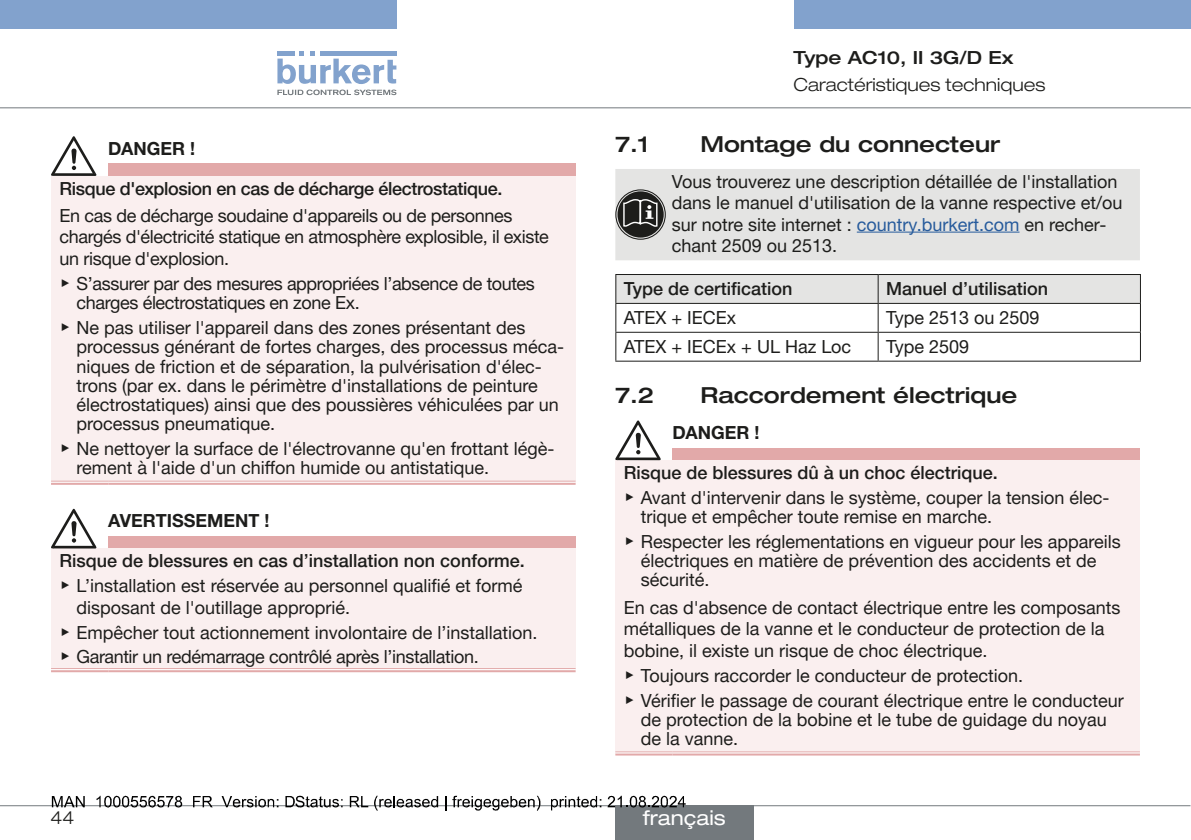
<style>
.page{position:relative;width:1191px;height:840px;background:#fff}
.page>*{position:absolute;margin:0;border:0;box-sizing:border-box;transform-origin:0 0}
.t1{font:500 expanded 22px "Helvetica Neue LTW1 G";color:#1d1d1b}
.t2{font:expanded 20px "Helvetica Neue LTW1 G";color:#fff}
.t3{font:18px/19.2px "Helvetica Neue LTW1 G";color:#1d1d1b}
.t4{font:18px/21.6px "Helvetica Neue LTW1 G";letter-spacing:-.02em;color:#1d1d1b}
.t5{font:500 18px "Helvetica Neue LTW1 G";letter-spacing:-.02em;color:#1d1d1b}
.t6{font:500 18px "Helvetica Neue LTW1 G";color:#1d1d1b}
.t7{font:300 expanded 18px "Helvetica Neue LTW1 G";color:#1d1d1b}
.t8{font:700 18px "Helvetica Neue LTW1 G";color:#1d1d1b}
.t9{font:500 expanded 18px "Helvetica Neue LTW1 G";color:#1d1d1b}
.s1{font-family:"Arial Unicode MS"}
.s2{font-weight:500}
.s3{color:#275b9c}
</style>
<div class="page">
<svg style="left:1190px;top:0;width:1px;height:28px"></svg>
<div style="left:0;top:0;width:396px;height:28px;background:#82a2cd"></div>
<div style="left:793px;top:0;width:397px;height:28px;background:#82a2cd"></div>
<svg style="left:277px;top:51px;width:119px;height:44px"></svg>
<hr style="left:0;top:107px;width:1190px;height:1px;background:#73797d">
<div style="left:108px;top:163px;width:467px;height:13px;background:#e2a9a9"></div>
<div style="left:51px;top:176px;width:524px;height:306px;background:#faefef"></div>
<hr style="left:51px;top:480px;width:57px;height:4px;background:#ebc6c6">
<hr style="left:108px;top:480px;width:467px;height:4px;background:#ebc6c6">
<hr style="left:51px;top:480px;width:57px;height:1px;background:#e2a9a9">
<hr style="left:51px;top:482px;width:57px;height:2px;background:#e2a9a9">
<hr style="left:108px;top:480px;width:467px;height:1px;background:#e2a9a9">
<hr style="left:108px;top:482px;width:467px;height:2px;background:#e2a9a9">
<svg style="left:51px;top:136px;width:45px;height:40px"></svg>
<div style="left:108px;top:535px;width:467px;height:13px;background:#e2a9a9"></div>
<div style="left:51px;top:548px;width:524px;height:121px;background:#faefef"></div>
<hr style="left:51px;top:667px;width:57px;height:4px;background:#e3aeae">
<hr style="left:108px;top:667px;width:467px;height:4px;background:#e3aeae">
<hr style="left:51px;top:667px;width:57px;height:1px;background:#e2a9a9">
<hr style="left:51px;top:669px;width:57px;height:2px;background:#e2a9a9">
<hr style="left:108px;top:667px;width:467px;height:1px;background:#e2a9a9">
<hr style="left:108px;top:669px;width:467px;height:2px;background:#e2a9a9">
<svg style="left:51px;top:508px;width:45px;height:40px"></svg>
<div style="left:615px;top:169px;width:525px;height:91px;background:#e4e4e3"></div>
<div style="left:615px;top:189px;width:51px;height:50px;border:1px solid #1d1d1b;border-radius:50%"></div>
<div style="left:617px;top:191px;width:46px;height:46px;background:#1d1d1b;border-radius:50%"></div>
<svg style="left:622px;top:198px;width:36px;height:29px"></svg>
<hr style="left:856px;top:231px;width:163px;height:1px;background:#275b9c">
<svg style="left:615px;top:274px;width:526px;height:86px"></svg>
<hr style="left:615px;top:360px;width:263px;height:1px;background:#1d1d1b">
<hr style="left:878px;top:360px;width:263px;height:1px;background:#1d1d1b">
<div style="left:672px;top:447px;width:468px;height:13px;background:#e2a9a9"></div>
<div style="left:615px;top:460px;width:525px;height:293px;background:#faefef"></div>
<hr style="left:615px;top:751px;width:57px;height:4px;background:#f4dede">
<hr style="left:672px;top:751px;width:468px;height:4px;background:#f4dede">
<hr style="left:615px;top:751px;width:57px;height:1px;background:#e2a9a9">
<hr style="left:615px;top:753px;width:57px;height:2px;background:#e2a9a9">
<hr style="left:672px;top:751px;width:468px;height:1px;background:#e2a9a9">
<hr style="left:672px;top:753px;width:468px;height:2px;background:#e2a9a9">
<svg style="left:615px;top:420px;width:45px;height:40px"></svg>
<hr style="left:0;top:804px;width:1190px;height:1px;background:#73797d">
<div style="left:615px;top:805px;width:139px;height:34px;background:#73797d"></div>
<svg style="left:52px;top:796px;width:33px;height:10px"></svg>
<svg style="left:96px;top:795px;width:86px;height:12px"></svg>
<svg style="left:193px;top:796px;width:20px;height:10px"></svg>
<svg style="left:222px;top:796px;width:56px;height:11px"></svg>
<svg style="left:285px;top:795px;width:57px;height:12px"></svg>
<svg style="left:350px;top:796px;width:18px;height:10px"></svg>
<svg style="left:374px;top:795px;width:64px;height:15px"></svg>
<svg style="left:445px;top:796px;width:1px;height:14px"></svg>
<svg style="left:452px;top:795px;width:88px;height:15px"></svg>
<svg style="left:551px;top:796px;width:50px;height:14px"></svg>
<svg style="left:607px;top:795px;width:78px;height:12px"></svg>
<p class="t8" style="left:108px;top:137px;width:88px">DANGER !</p>
<p class="t5" style="left:60px;top:177px;width:444px">Risque d'explosion en cas de décharge électrostatique.</p>
<p class="t4" style="left:60px;top:204px;width:491px">En cas de décharge soudaine d'appareils ou de personnes chargés d'électricité statique en atmosphère explosible, il existe un risque d'explosion.</p>
<p class="t4" style="left:77px;top:274px;width:460px;line-height:19.2px;text-indent:-17px"><span class="s1">▶</span> S’assurer par des mesures appropriées l’absence de toutes charges électrostatiques en zone Ex.</p>
<p class="t3" style="left:77px;top:318px;width:489px;text-indent:-17px"><span class="s1">▶</span> Ne pas utiliser l'appareil dans des zones présentant des processus générant de fortes charges, des processus méca&shy;niques de friction et de séparation, la pulvérisation d'élec&shy;trons (par ex. dans le périmètre d'installations de peinture électrostatiques) ainsi que des poussières véhiculées par un processus pneumatique.</p>
<p class="t3" style="left:77px;top:439px;width:479px;text-indent:-17px"><span class="s1">▶</span> Ne nettoyer la surface de l'électrovanne qu'en frottant légè&shy;rement à l'aide d'un chiffon humide ou antistatique.</p>
<p class="t8" style="left:108px;top:509px;width:163px">AVERTISSEMENT !</p>
<p class="t3" style="left:60px;top:548px;width:466px;line-height:24.8px"><span class="s2">Risque de blessures en cas d’installation non conforme. </span><span class="s1">▶</span> L’installation est réservée au personnel qualifié et formé</p>
<p class="t3" style="left:60px;top:594px;width:479px;line-height:24.8px;text-indent:17px">disposant de l'outillage approprié.<br><span class="s1">▶</span> Empêcher tout actionnement involontaire de l’installation. <span class="s1">▶</span> Garantir un redémarrage contrôlé après l’installation.</p>
<p class="t7" style="left:51px;top:806px;width:26px">44</p>
<p class="t9" style="left:793px;top:46px;width:221px">Type AC10, II 3G/D Ex</p>
<p class="t7" style="left:793px;top:74px;width:253px">Caractéristiques techniques</p>
<p class="t1" style="left:615px;top:130px;width:35px">7.1</p>
<p class="t1" style="left:700px;top:130px;width:301px">Montage du connecteur</p>
<p class="t3" style="left:672px;top:170px;width:452px;line-height:21.6px">Vous trouverez une description détaillée de l'installation dans le manuel d'utilisation de la vanne respective et/ou sur notre site internet : <span class="s3">country.burkert.com</span> en recher&shy;chant 2509 ou 2513.</p>
<p class="t6" style="left:624px;top:278px;width:170px">Type de certification</p>
<p class="t6" style="left:886px;top:278px;width:164px">Manuel d’utilisation</p>
<p class="t3" style="left:624px;top:308px;width:114px">ATEX + IECEx</p>
<p class="t3" style="left:886px;top:308px;width:155px">Type 2513 ou 2509</p>
<p class="t3" style="left:624px;top:337px;width:229px">ATEX + IECEx + UL Haz Loc</p>
<p class="t3" style="left:886px;top:337px;width:84px">Type 2509</p>
<p class="t1" style="left:615px;top:381px;width:40px">7.2</p>
<p class="t1" style="left:700px;top:381px;width:318px">Raccordement électrique</p>
<p class="t8" style="left:672px;top:421px;width:88px">DANGER !</p>
<p class="t3" style="left:624px;top:459px;width:487px;line-height:24.8px"><span class="s2">Risque de blessures dû à un choc électrique.<br></span><span class="s1">▶</span> Avant d'intervenir dans le système, couper la tension élec-</p>
<p class="t3" style="left:624px;top:503px;width:498px;line-height:24.8px;text-indent:17px">trique et empêcher toute remise en marche.<br><span class="s1">▶</span> Respecter les réglementations en vigueur pour les appareils</p>
<p class="t3" style="left:641px;top:550px;width:457px">électriques en matière de prévention des accidents et de sécurité.</p>
<p class="t3" style="left:624px;top:596px;width:498px;line-height:21.6px">En cas d'absence de contact électrique entre les composants métalliques de la vanne et le conducteur de protection de la bobine, il existe un risque de choc électrique.</p>
<p class="t3" style="left:624px;top:662px;width:501px;line-height:24.8px"><span class="s1">▶</span> Toujours raccorder le conducteur de protection.<br><span class="s1">▶</span> Vérifier le passage de courant électrique entre le conducteur</p>
<p class="t3" style="left:641px;top:709px;width:467px">de protection de la bobine et le tube de guidage du noyau de la vanne.</p>
<p class="t2" style="left:643px;top:805px;width:84px">français</p>
</div>
